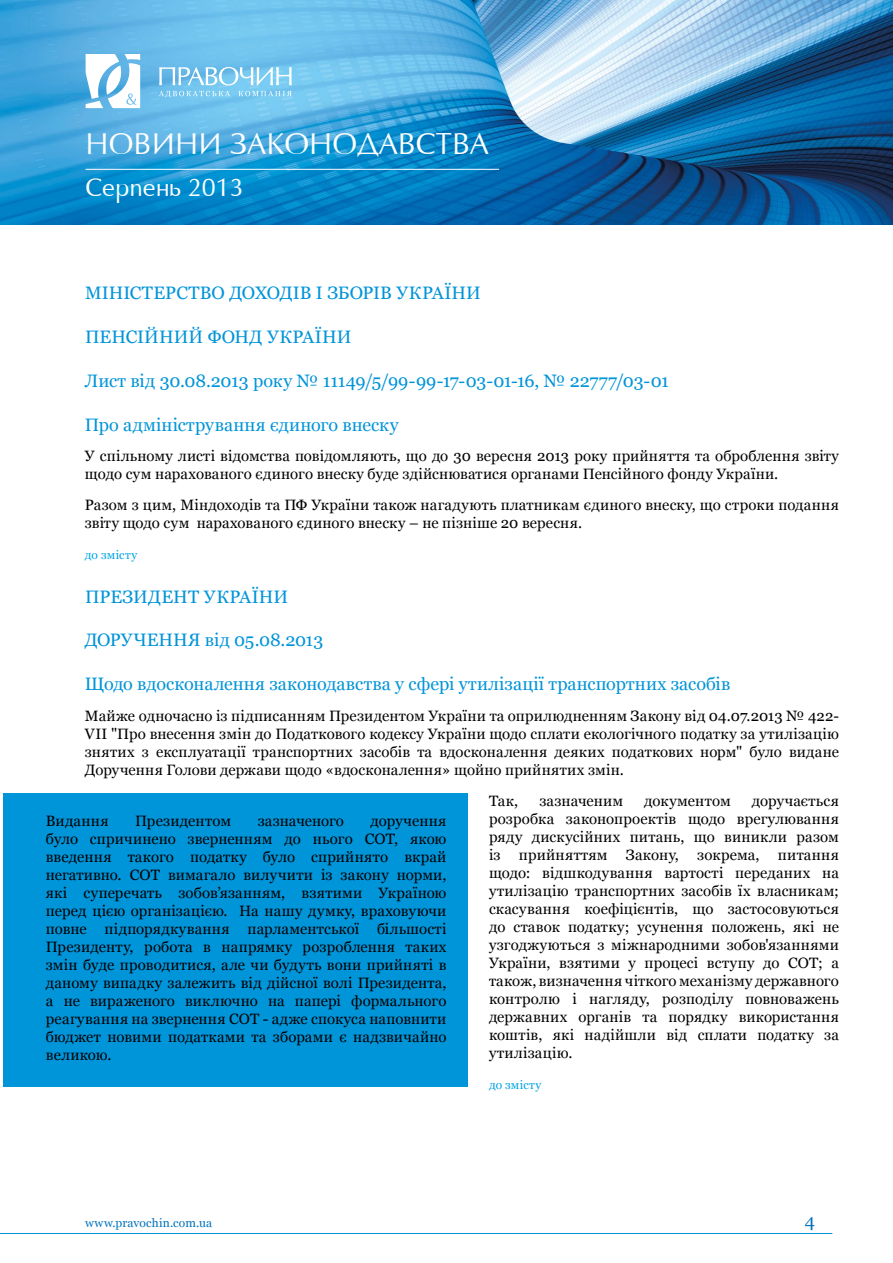
<style>
.page{position:relative;width:893px;height:1263px;background:#fff}
.page>*{position:absolute;margin:0;border:0;box-sizing:border-box;transform-origin:0 0}
.t1{font:28.5px "Opium";color:#fff}
.t2{font:24px "Opium";color:#fff}
.t3{font:18px "Georgia";color:#0094d9}
.t4{font:18px "Georgia";color:#0072bb}
.t5{font:15px/18px "Georgia";letter-spacing:.01em;color:#000;text-align:justify}
.t6{font:12px "Georgia";letter-spacing:.015em;color:#0072bb}
.t7{font:12px "Georgia";letter-spacing:.015em;color:#00a4e3}
</style>
<div class="page">
<img style="left:0;top:0;width:893px;height:224px">
<svg style="left:86px;top:54px;width:54px;height:54px"></svg>
<svg style="left:159px;top:67px;width:133px;height:30px;background:#91d1f1"></svg>
<hr style="left:86px;top:169px;width:413px;height:1px;background:#fff">
<hr style="left:0;top:1233px;width:832px;height:1px;background:#0094d9">
<div style="left:3px;top:793px;width:465px;height:293px;background:#0094d9"></div>
<h1 class="t1" style="left:86px;top:127px;width:405px">НОВИНИ ЗАКОНОДАВСТВА</h1>
<h2 class="t2" style="left:86px;top:174px;width:160px">Серпень 2013</h2>
<p class="t3" style="left:85px;top:282px;width:397px">МІНІСТЕРСТВО ДОХОДІВ І ЗБОРІВ УКРАЇНИ</p>
<p class="t3" style="left:85px;top:326px;width:268px">ПЕНСІЙНИЙ ФОНД УКРАЇНИ</p>
<p class="t3" style="left:85px;top:370px;width:585px">Лист від 30.08.2013 року № 11149/5/99-99-17-03-01-16, № 22777/03-01</p>
<p class="t3" style="left:85px;top:414px;width:315px">Про адміністрування єдиного внеску</p>
<p class="t5" style="left:85px;top:448px;width:756px">У спільному листі відомства повідомляють, що до 30 вересня 2013 року прийняття та оброблення звіту щодо сум нарахованого єдиного внеску буде здійснюватися органами Пенсійного фонду України.</p>
<p class="t5" style="left:85px;top:496px;width:755px">Разом з цим, Міндоходів та ПФ України також нагадують платникам єдиного внеску, що строки подання звіту щодо сум нарахованого єдиного внеску – не пізніше 20 вересня.</p>
<p class="t7" style="left:85px;top:547px;width:54px">до змісту</p>
<p class="t3" style="left:85px;top:586px;width:205px">ПРЕЗИДЕНТ УКРАЇНИ</p>
<p class="t3" style="left:85px;top:629px;width:240px">ДОРУЧЕННЯ від 05.08.2013</p>
<p class="t3" style="left:85px;top:673px;width:647px">Щодо вдосконалення законодавства у сфері утилізації транспортних засобів</p>
<p class="t5" style="left:85px;top:707px;width:756px">Майже одночасно із підписанням Президентом України та оприлюдненням Закону від 04.07.2013 № 422- VII "Про внесення змін до Податкового кодексу України щодо сплати екологічного податку за утилізацію знятих з експлуатації транспортних засобів та вдосконалення деяких податкових норм" було видане Доручення Голови держави щодо «вдосконалення» щойно прийнятих змін.</p>
<p class="t5" style="left:489px;top:792px;width:31px">Так,</p>
<p class="t5" style="left:539px;top:792px;width:85px">зазначеним</p>
<p class="t5" style="left:644px;top:792px;width:88px">документом</p>
<p class="t5" style="left:489px;top:792px;width:351px;text-indent:263px">доручається розробка законопроектів щодо врегулювання ряду дискусійних питань, що виникли разом із прийняттям Закону, зокрема, питання щодо: відшкодування вартості переданих на утилізацію транспортних засобів їх власникам; скасування коефіцієнтів, що застосовуються до ставок податку; усунення положень, які не узгоджуються з міжнародними зобов'язаннями України, взятими у процесі вступу до СОТ; а також, визначення чіткого механізму державного контролю і нагляду, розподілу повноважень державних органів та порядку використання коштів, які надійшли від сплати податку за утилізацію.</p>
<p class="t7" style="left:489px;top:1077px;width:54px">до змісту</p>
<p class="t5" style="left:46px;top:812px;width:64px">Видання</p>
<p class="t5" style="left:135px;top:812px;width:97px">Президентом</p>
<p class="t5" style="left:258px;top:812px;width:88px">зазначеного</p>
<p class="t5" style="left:46px;top:812px;width:402px;text-indent:325px">доручення було спричинено зверненням до нього СОТ, якою введення такого податку було сприйнято вкрай негативно. СОТ вимагало вилучити із закону норми, які суперечать зобов’язанням, взятими Україною перед цією організацією. На нашу думку, враховуючи повне підпорядкування парламентської більшості Президенту, робота в напрямку розроблення таких змін буде проводитися, але чи будуть вони прийняті в даному випадку залежить від дійсної волі Президента, а не вираженого виключно на папері формального реагування на звернення СОТ - адже спокуса наповнити бюджет новими податками та зборами є надзвичайно великою.</p>
<p class="t6" style="left:85px;top:1215px;width:129px">www.pravochin.com.ua</p>
<p class="t4" style="left:805px;top:1210px;width:12px">4</p>
</div>
